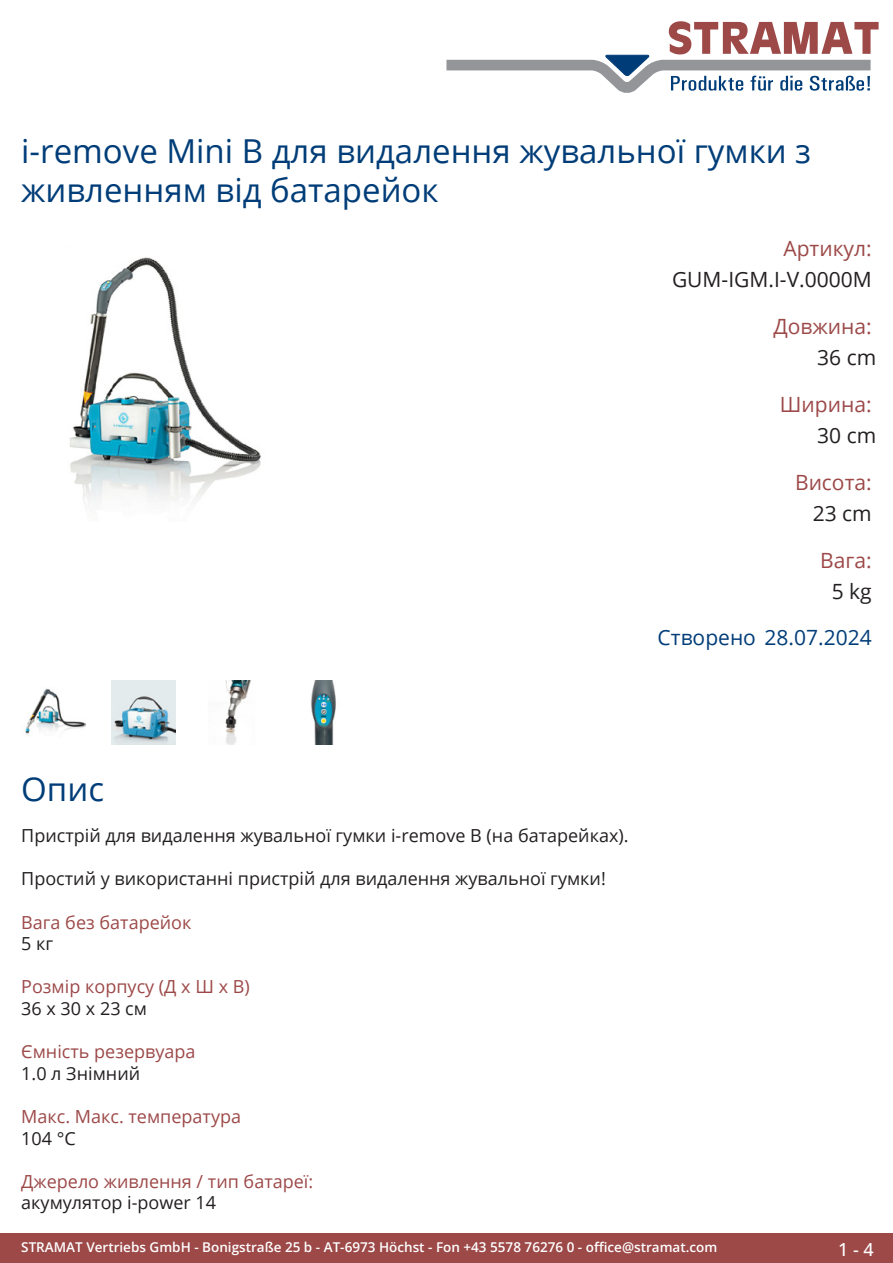
<style>
.page{position:relative;width:893px;height:1263px;background:#fff}
.page>*{position:absolute;margin:0;border:0;box-sizing:border-box;transform-origin:0 0}
.Produkttitel{font:33px/39.6px "Open Sans";color:#003d78}
.TechDaten_Überschrif{font:21px "Open Sans";color:#9c4948}
.TechDaten_Inhalt{font:21px "Open Sans";color:#231f20}
.Erstellungsdatum{font:21px "Open Sans";color:#003d78}
.Beschreibung_Text{font:18px/21.6px "Open Sans";color:#9c4948}
.Beschreibung_Text-2{font:18px "Open Sans";color:#231f20}
.t1{font:500 18px "Open Sans";color:#fff}
.t2{font:600 13.5px "Open Sans";color:#fff}
.s1{color:#231f20}
</style>
<div class="page">
<div style="left:0;top:1233px;width:893px;height:30px;background:#9c4948"></div>
<svg style="left:446px;top:21px;width:433px;height:72px"></svg>
<img style="left:69px;top:257px;width:192px;height:246px">
<img style="left:25px;top:688px;width:60px;height:48px">
<img style="left:112px;top:680px;width:63px;height:64px">
<img style="left:225px;top:680px;width:26px;height:64px">
<img style="left:311px;top:680px;width:25px;height:64px">
<p class="Produkttitel" style="left:21px;top:130px;width:791px">i-remove Mini B для видалення жувальної гумки з живленням від батарейок</p>
<p class="TechDaten_Überschrif" style="left:783px;top:234px;width:90px">Артикул:</p>
<p class="TechDaten_Inhalt" style="left:672px;top:265px;width:201px">GUM-IGM.I-V.0000M</p>
<p class="TechDaten_Überschrif" style="left:773px;top:312px;width:100px">Довжина:</p>
<p class="TechDaten_Inhalt" style="left:817px;top:343px;width:61px">36 cm</p>
<p class="TechDaten_Überschrif" style="left:780px;top:390px;width:93px">Ширина:</p>
<p class="TechDaten_Inhalt" style="left:817px;top:421px;width:61px">30 cm</p>
<p class="TechDaten_Überschrif" style="left:795px;top:468px;width:78px">Висота:</p>
<p class="TechDaten_Inhalt" style="left:813px;top:499px;width:61px">23 cm</p>
<p class="TechDaten_Überschrif" style="left:820px;top:546px;width:53px">Вага:</p>
<p class="TechDaten_Inhalt" style="left:832px;top:577px;width:42px">5 kg</p>
<p class="Erstellungsdatum" style="left:658px;top:623px;width:216px">Створено 28.07.2024</p>
<p class="Produkttitel" style="left:21px;top:768px;width:84px">Опис</p>
<p class="Beschreibung_Text-2" style="left:21px;top:823px;width:609px">Пристрій для видалення жувальної гумки i-remove B (на батарейках).</p>
<p class="Beschreibung_Text-2" style="left:21px;top:866px;width:586px">Простий у використанні пристрій для видалення жувальної гумки!</p>
<p class="Beschreibung_Text" style="left:21px;top:911px;width:172px">Вага без батарейок<br><span class="s1">5 кг</span></p>
<p class="Beschreibung_Text" style="left:21px;top:975px;width:230px">Розмір корпусу (Д х Ш х В)<br><span class="s1">36 x 30 x 23 см</span></p>
<p class="Beschreibung_Text" style="left:21px;top:1040px;width:176px">Ємність резервуара<br><span class="s1">1.0 л Знімний</span></p>
<p class="Beschreibung_Text" style="left:21px;top:1105px;width:221px">Макс. Макс. температура<br><span class="s1">104 °C</span></p>
<p class="Beschreibung_Text" style="left:21px;top:1170px;width:293px">Джерело живлення / тип батареї: <span class="s1">акумулятор i-power 14</span></p>
<p class="t2" style="left:21px;top:1238px;width:698px">STRAMAT Vertriebs GmbH - Bonigstraße 25 b - AT-6973 Höchst - Fon +43 5578 76276 0 - office@stramat.com</p>
<p class="t1" style="left:838px;top:1237px;width:37px">1 - 4</p>
</div>
